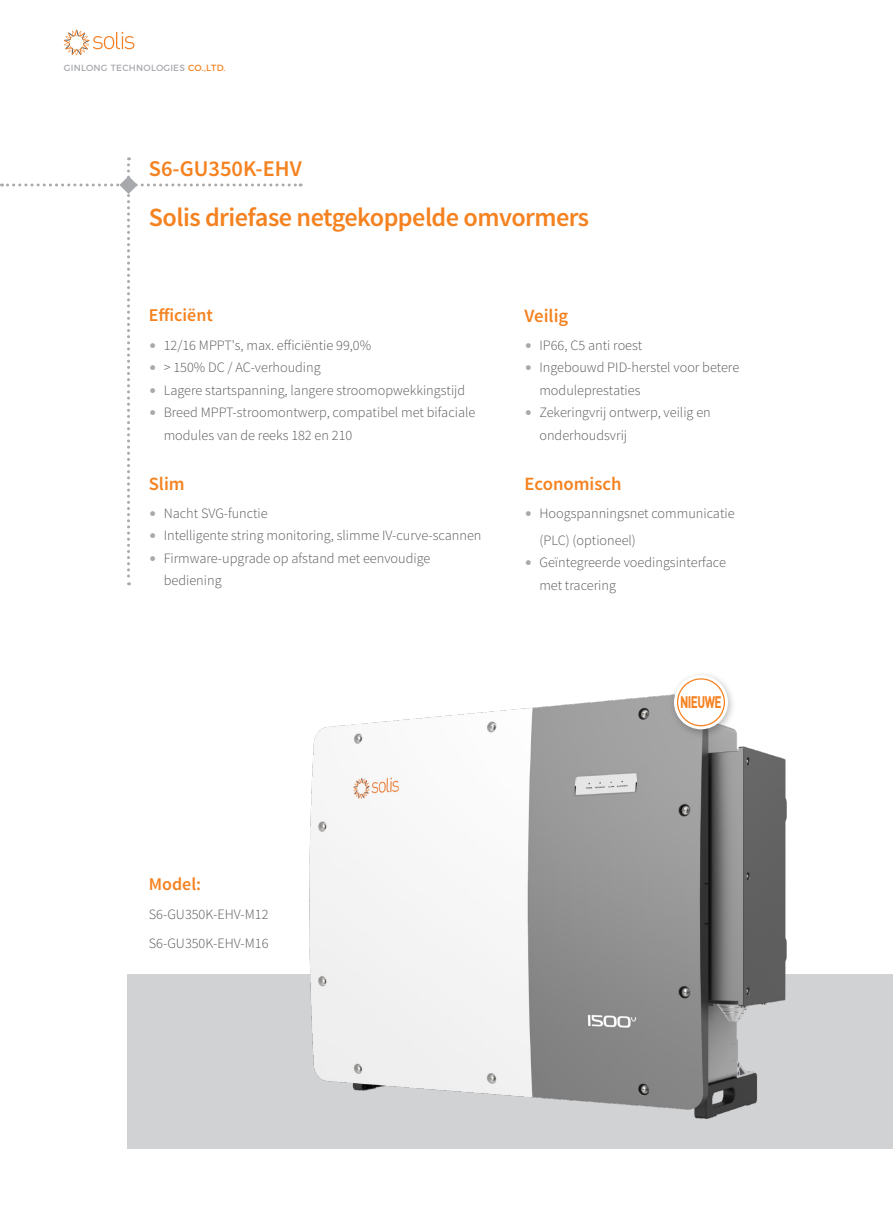
<style>
.page{position:relative;width:893px;height:1212px;background:#fff}
.page>*{position:absolute;margin:0;border:0;box-sizing:border-box;transform-origin:0 0}
.t1{font:600 26.25px "Source Sans Pro";letter-spacing:-.02em;color:#f58220}
.t2{font:600 22.5px "Source Sans Pro";color:#f58220}
.t3{font:600 18.75px "Source Sans Pro";color:#f58220}
.t4{font:600 18px "Source Sans Pro";color:#f58220}
.t5{font:700 16.5px "DIN Pro";letter-spacing:-.04em;color:#f58220;scale:.7 1}
.t6{font:300 14.25px/22.5px "Source Sans Pro";color:#57585a}
.t7{font:9px "Montserrat";letter-spacing:.025em;color:#a8a9ad}
.s1{color:#f58220}
.s2{color:#a8a9ad}
</style>
<div class="page">
<div style="left:128px;top:974px;width:765px;height:174px;background:#d1d2d4"></div>
<svg style="left:64px;top:30px;width:70px;height:25px"></svg>
<img style="left:309px;top:695px;width:478px;height:423px">
<div style="left:669px;top:671px;width:67px;height:66px;background:#231f20;opacity:.3"></div>
<svg style="left:674px;top:675px;width:54px;height:54px"></svg>
<div style="left:678px;top:679px;width:46px;height:47px;background:#fff;border-radius:50%"></div>
<div style="left:677px;top:678px;width:48px;height:48px;border:1px solid #f58220;border-radius:50%"></div>
<svg style="left:1px;top:157px;width:300px;height:428px"></svg>
<p class="t7" style="left:64px;top:61px;width:163px">GINLONG TECHNOLOGIES <span class="s1">CO.,LTD.</span></p>
<h2 class="t2" style="left:149px;top:154px;width:154px">S6-GU350K-EHV</h2>
<h1 class="t1" style="left:149px;top:201px;width:442px">Solis driefase netgekoppelde omvormers</h1>
<p class="t4" style="left:149px;top:304px;width:66px">Efficiënt</p>
<p class="t6" style="left:149px;top:334px;width:224px"><span class="s2">•</span> 12/16 MPPT's, max. efficiëntie 99,0%</p>
<p class="t6" style="left:149px;top:357px;width:173px"><span class="s2">•</span> &gt; 150% DC / AC-verhouding</p>
<p class="t6" style="left:149px;top:379px;width:318px"><span class="s2">•</span> Lagere startspanning, langere stroomopwekkingstijd</p>
<p class="t6" style="left:164px;top:402px;width:313px;text-indent:-15px"><span class="s2">•</span> Breed MPPT-stroomontwerp, compatibel met bifaciale modules van de reeks 182 en 210</p>
<h3 class="t3" style="left:149px;top:471px;width:37px">Slim</h3>
<p class="t6" style="left:149px;top:502px;width:120px"><span class="s2">•</span> Nacht SVG-functie</p>
<p class="t6" style="left:149px;top:524px;width:334px"><span class="s2">•</span> Intelligente string monitoring, slimme IV-curve-scannen</p>
<p class="t6" style="left:164px;top:547px;width:268px;text-indent:-15px"><span class="s2">•</span> Firmware-upgrade op afstand met eenvoudige bediening</p>
<h3 class="t3" style="left:524px;top:304px;width:45px">Veilig</h3>
<p class="t6" style="left:524px;top:334px;width:119px"><span class="s2">•</span> IP66, C5 anti roest</p>
<p class="t6" style="left:539px;top:357px;width:201px;text-indent:-15px"><span class="s2">•</span> Ingebouwd PID-herstel voor betere moduleprestaties</p>
<p class="t6" style="left:539px;top:402px;width:173px;text-indent:-15px"><span class="s2">•</span> Zekeringvrij ontwerp, veilig en onderhoudsvrij</p>
<h3 class="t3" style="left:524px;top:471px;width:99px">Economisch</h3>
<p class="t6" style="left:539px;top:500px;width:197px;line-height:27px;text-indent:-15px"><span class="s2">•</span> Hoogspanningsnet communicatie (PLC) (optioneel)</p>
<p class="t6" style="left:539px;top:551px;width:188px;text-indent:-15px"><span class="s2">•</span> Geïntegreerde voedingsinterface met tracering</p>
<p class="t5" style="left:680px;top:691px;width:61px">NIEUWE</p>
<p class="t4" style="left:149px;top:873px;width:54px">Model:</p>
<p class="t6" style="left:149px;top:899px;width:121px;line-height:29.5px">S6-GU350K-EHV-M12<br>S6-GU350K-EHV-M16</p>
</div>
